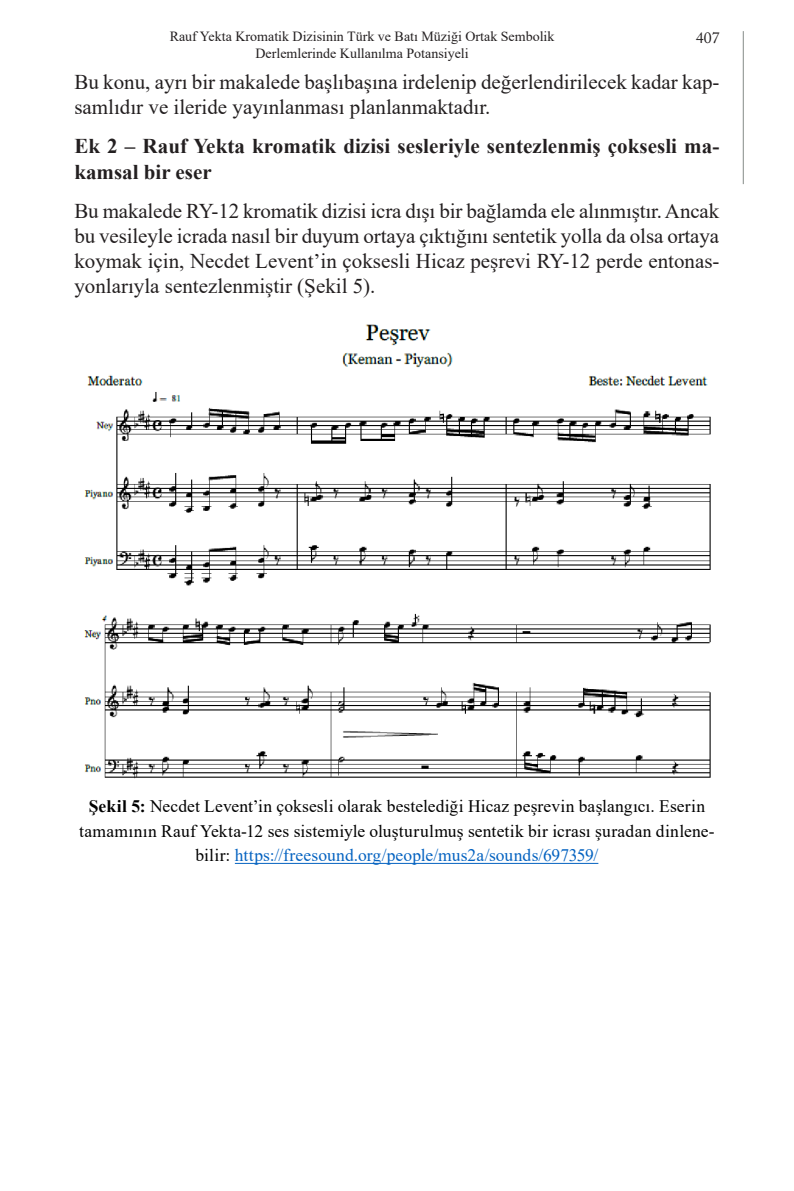
<style>
.page{position:relative;width:794px;height:1191px;background:#fff}
.page>*{position:absolute;margin:0;border:0;box-sizing:border-box;transform-origin:0 0}
.t1{font:21px/25.2px "Times New Roman";color:#231f20}
.Heading_1{font:700 21px/25.2px "Times New Roman";letter-spacing:.005em;color:#231f20}
.RESİM_ALT{font:17.5px/24.5px "Times New Roman";letter-spacing:.01em;color:#000;text-align:center}
.t2{font:15.75px "Adobe Caslon Pro";color:#231f20}
.t3{font:14px "Times New Roman";color:#231f20}
.s1{font-weight:700}
.s2{color:#0563c1}
</style>
<div class="page">
<hr style="left:743px;top:31px;width:1px;height:153px;background:#858b87">
<hr style="left:235px;top:863px;width:363px;height:1px;background:#0563c1">
<img style="left:84px;top:324px;width:627px;height:455px">
<p class="t3" style="left:170px;top:26px;width:386px">Rauf Yekta Kromatik Dizisinin Türk ve Batı Müziği Ortak Sembolik</p>
<p class="t2" style="left:696px;top:28px;width:25px">407</p>
<p class="t3" style="left:255px;top:44px;width:215px">Derlemlerinde Kullanılma Potansiyeli</p>
<p class="t1" style="left:74px;top:69px;width:646px">Bu konu, ayrı bir makalede başlıbaşına irdelenip değerlendirilecek kadar kap&shy;samlıdır ve ileride yayınlanması planlanmaktadır.</p>
<p class="Heading_1" style="left:74px;top:133px;width:646px">Ek 2 – Rauf Yekta kromatik dizisi sesleriyle sentezlenmiş çoksesli ma&shy;kamsal bir eser</p>
<p class="t1" style="left:74px;top:197px;width:646px;text-align:justify">Bu makalede RY-12 kromatik dizisi icra dışı bir bağlamda ele alınmıştır. Ancak bu vesileyle icrada nasıl bir duyum ortaya çıktığını sentetik yolla da olsa ortaya koymak için, Necdet Levent’in çoksesli Hicaz peşrevi RY-12 perde entonas&shy;yonlarıyla sentezlenmiştir (Şekil 5).</p>
<p class="RESİM_ALT" style="left:79px;top:794px;width:637px"><span class="s1">Şekil 5:</span> Necdet Levent’in çoksesli olarak bestelediği Hicaz peşrevin başlangıcı. Eserin tamamının Rauf Yekta-12 ses sistemiyle oluşturulmuş sentetik bir icrası şuradan dinlene&shy;bilir: <span class="s2">https://freesound.org/people/mus2a/sounds/697359/</span></p>
</div>
